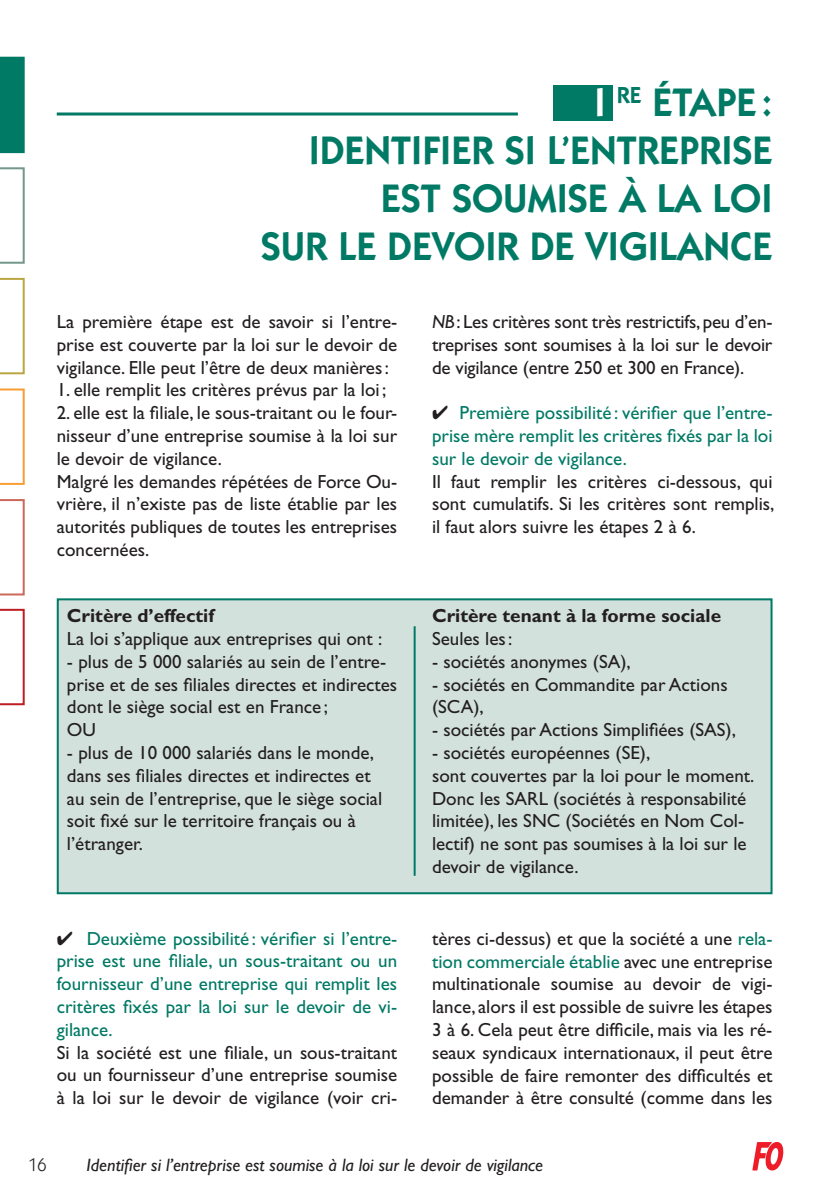
<style>
.page{position:relative;width:840px;height:1191px;background:#fff}
.page>*{position:absolute;margin:0;border:0;box-sizing:border-box;transform-origin:0 0}
.t1{font:600 40px "Itc Kabel";color:#007a65}
.t2{font:19px/22.8px "Gill Sans";color:#231f20;text-align:justify}
.t3{font:19px/22.8px "Gill Sans";color:#007a65;text-align:justify}
.t4{font:700 19px "Gill Sans";color:#231f20}
.t5{font:italic 18px "Gill Sans";color:#231f20}
.t6{font:18px "Itc Kabel";color:#231f20}
.s1{color:#fff}
.s2{font-style:italic}
.s3{color:#231f20}
.s4{color:#007a65}
</style>
<div class="page">
<svg style="left:752px;top:1142px;width:32px;height:28px"></svg>
<div style="left:553px;top:85px;width:60px;height:36px;background:#007a65"></div>
<hr style="left:57px;top:112px;width:460px;height:3px;background:#007a65">
<div style="left:0;top:57px;width:25px;height:96px;background:#007a65"></div>
<svg style="left:0;top:167px;width:25px;height:97px"></svg>
<svg style="left:0;top:278px;width:25px;height:96px"></svg>
<svg style="left:0;top:388px;width:25px;height:97px"></svg>
<svg style="left:0;top:609px;width:25px;height:96px"></svg>
<svg style="left:0;top:499px;width:25px;height:96px"></svg>
<div style="left:57px;top:598px;width:715px;height:296px;background:#d3e1dd;border:2px solid #007a65"></div>
<hr style="left:413px;top:626px;width:2px;height:249px;background:#007a65">
<h1 class="t1" style="left:594px;top:79px;width:96px"><span class="s1">I</span> <sup>RE</sup> ÉTAPE</h1>
<h1 class="t1" style="left:761px;top:79px;width:13px">:</h1>
<h1 class="t1" style="left:309px;top:127px;width:32px">IDENTIFIER</h1>
<h1 class="t1" style="left:504px;top:127px;width:87px">SI L’ENTREPRISE</h1>
<h1 class="t1" style="left:381px;top:175px;width:20px">EST</h1>
<h1 class="t1" style="left:452px;top:175px;width:24px">SOUMISE</h1>
<h1 class="t1" style="left:618px;top:175px;width:113px">À LA LOI</h1>
<h1 class="t1" style="left:260px;top:223px;width:24px">SUR</h1>
<h1 class="t1" style="left:338px;top:223px;width:72px">LE DEVOIR</h1>
<h1 class="t1" style="left:529px;top:223px;width:78px">DE VIGILANCE</h1>
<p class="t2" style="left:57px;top:310px;width:342px">La première étape est de savoir si l’entre&shy;prise est couverte par la loi sur le devoir de vigilance. Elle peut l’être de deux manières:</p>
<p class="t2" style="left:57px;top:378px;width:331px">1. elle remplit les critères prévus par la loi ;</p>
<p class="t2" style="left:57px;top:401px;width:342px;text-align:left">2. elle est la filiale, le sous-traitant ou le four&shy;nisseur d’une entreprise soumise à la loi sur le devoir de vigilance.<br>Malgré les demandes répétées de Force Ou&shy;vrière, il n’existe pas de liste établie par les autorités publiques de toutes les entreprises concernées.</p>
<p class="t4" style="left:67px;top:604px;width:149px">Critère d’effectif</p>
<p class="t2" style="left:67px;top:627px;width:316px">La loi s’applique aux entreprises qui ont :</p>
<p class="t2" style="left:67px;top:650px;width:331px;text-align:left">- plus de 5 000 salariés au sein de l’entre&shy;prise et de ses filiales directes et indirectes dont le siège social est en France ;<br>OU</p>
<p class="t2" style="left:67px;top:741px;width:316px;text-align:left">- plus de 10 000 salariés dans le monde, dans ses filiales directes et indirectes et au sein de l’entreprise, que le siège social soit fixé sur le territoire français ou à l’étranger.</p>
<p class="t2" style="left:432px;top:310px;width:342px"><span class="s2">NB</span>: Les critères sont très restrictifs, peu d’en&shy;treprises sont soumises à la loi sur le devoir de vigilance (entre 250 et 300 en France).</p>
<p class="t3" style="left:432px;top:401px;width:342px"><span class="s3">✔</span> Première possibilité : vérifier que l’entre&shy;prise mère remplit les critères fixés par la loi sur le devoir de vigilance.</p>
<p class="t2" style="left:432px;top:470px;width:344px">Il faut remplir les critères ci-dessous, qui sont cumulatifs. Si les critères sont remplis, il faut alors suivre les étapes 2 à 6.</p>
<p class="t4" style="left:432px;top:604px;width:290px">Critère tenant à la forme sociale</p>
<p class="t2" style="left:432px;top:627px;width:82px">Seules les:</p>
<p class="t2" style="left:432px;top:650px;width:200px">- sociétés anonymes (SA),</p>
<p class="t2" style="left:432px;top:672px;width:297px">- sociétés en Commandite par Actions (SCA),</p>
<p class="t2" style="left:432px;top:718px;width:305px">- sociétés par Actions Simplifiées (SAS),</p>
<p class="t2" style="left:432px;top:741px;width:323px;text-align:left">- sociétés européennes (SE),<br>sont couvertes par la loi pour le moment.<br>Donc les SARL (sociétés à responsabilité limitée), les SNC (Sociétés en Nom Col&shy;lectif) ne sont pas soumises à la loi sur le devoir de vigilance.</p>
<p class="t3" style="left:57px;top:926px;width:342px"><span class="s3">✔</span> Deuxième possibilité : vérifier si l’entre&shy;prise est une filiale, un sous-traitant ou un fournisseur d’une entreprise qui remplit les critères fixés par la loi sur le devoir de vi&shy;gilance.</p>
<p class="t2" style="left:57px;top:1040px;width:342px">Si la société est une filiale, un sous-traitant ou un fournisseur d’une entreprise soumise à la loi sur le devoir de vigilance (voir cri-</p>
<p class="t2" style="left:432px;top:927px;width:342px">tères ci-dessus) et que la société a une <span class="s4">rela&shy;tion commerciale établie</span> avec une entreprise multinationale soumise au devoir de vigi&shy;lance, alors il est possible de suivre les étapes 3 à 6. Cela peut être difficile, mais via les ré&shy;seaux syndicaux internationaux, il peut être possible de faire remonter des difficultés et demander à être consulté (comme dans les</p>
<p class="t6" style="left:28px;top:1154px;width:19px">16</p>
<p class="t5" style="left:86px;top:1154px;width:458px">Identifier si l’entreprise est soumise à la loi sur le devoir de vigilance</p>
</div>
